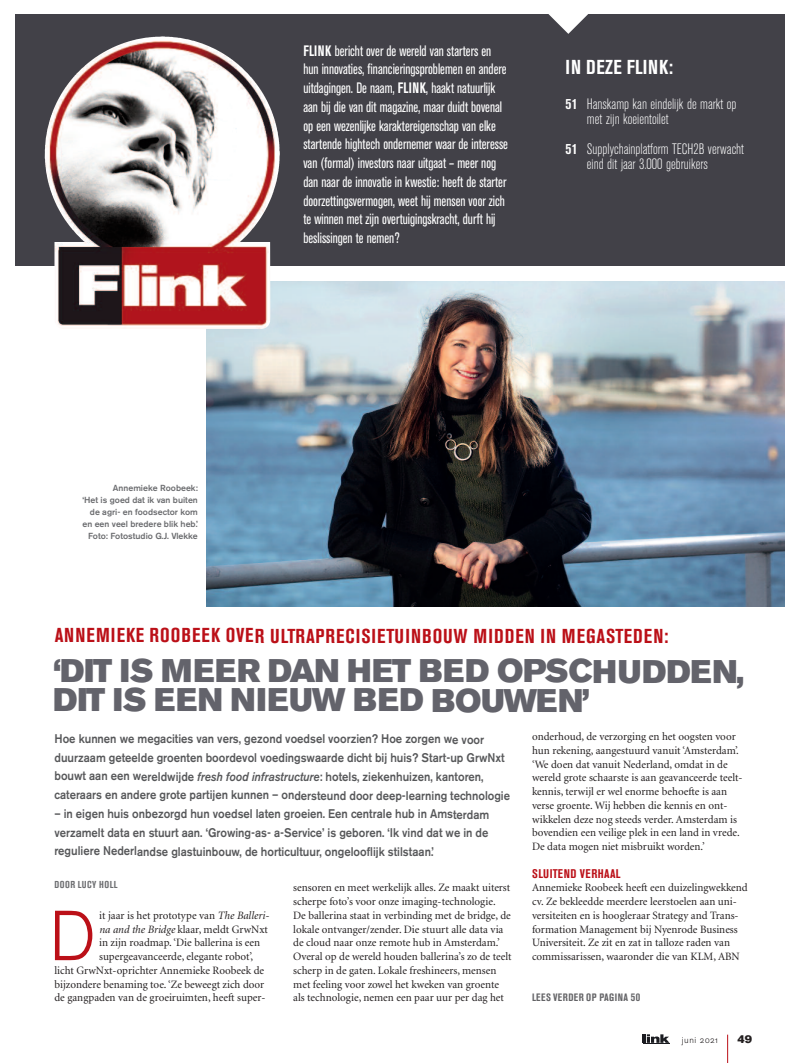
<style>
.page{position:relative;width:798px;height:1063px;background:#fff}
.page>*{position:absolute;margin:0;border:0;box-sizing:border-box;transform-origin:0 0}
.t1{font:300 70px "Akzidenz Grotesk BE";color:#bb1018;scale:.96 1}
.t2{font:32.5px/29.1px "Akzidenz Grotesk BE Super";letter-spacing:-.01em;color:#63636b}
.t3{font:700 condensed 20px "Akzidenz Grotesk BE";letter-spacing:.05em;color:#bb1018}
.t4{font:700 condensed 20px "Akzidenz Grotesk BE";letter-spacing:.03em;color:#fff}
.t5{font:condensed 15px/18.8px "Akzidenz Grotesk BE";color:#fff;scale:.9 1}
.t6{font:300 condensed 15px/15px "Akzidenz Grotesk BE";color:#fff}
.t7{font:500 12.5px/18.8px "Akzidenz Grotesk BE";color:#57585a;scale:.9 1}
.t8{font:700 condensed 12.5px "Akzidenz Grotesk BE";letter-spacing:.03em;color:#bb1018}
.t9{font:11.25px/13.8px "Minion";color:#231f20}
.t10{font:11.25px "Akzidenz Grotesk BE Super";color:#231f20}
.t11{font:700 condensed 10.62px "Akzidenz Grotesk BE";letter-spacing:.045em;color:#636366}
.t12{font:700 condensed 10px "Akzidenz Grotesk BE";letter-spacing:.05em;color:#6c6d70}
.t13{font:500 8.75px/11.9px "Akzidenz Grotesk BE";color:#6c6d70;text-align:right}
.t14{font:300 8.75px "Akzidenz Grotesk BE";color:#231f20}
.s1{font-weight:700}
.s2{font-style:italic}
.s3{font-size:11.25px}
.s4{font-family:"Akzidenz Grotesk BE Light Os F";font-weight:400}
</style>
<div class="page">
<img style="left:206px;top:281px;width:577px;height:325px">
<svg style="left:15px;top:14px;width:768px;height:252px;background:#555157"></svg>
<img style="left:45px;top:36px;width:171px;height:124px">
<svg style="left:727px;top:1035px;width:1px;height:28px"></svg>
<svg style="left:642px;top:1034px;width:27px;height:10px"></svg>
<svg style="left:548px;top:14px;width:40px;height:20px"></svg>
<p class="t13" style="left:82px;top:483px;width:117px">Annemieke Roobeek:<br>‘Het is goed dat ik van buiten de agri- en foodsector kom en een veel bredere blik heb.’<br>Foto: Fotostudio G.J. Vlekke</p>
<p class="t5" style="left:303px;top:42px;width:229px"><span class="s1">FLINK</span> bericht over de wereld van starters en hun innovaties, financieringsproblemen en andere uitdagingen. De naam, <span class="s1">FLINK</span>, haakt natuurlijk aan bij die van dit magazine, maar duidt bovenal op een wezenlijke karaktereigenschap van elke startende hightech ondernemer waar de interesse van (formal) investors naar uitgaat – meer nog dan naar de innovatie in kwestie: heeft de starter doorzettingsvermogen, weet hij mensen voor zich te winnen met zijn overtuigingskracht, durft hij beslissingen te nemen?</p>
<h3 class="t4" style="left:565px;top:60px;width:109px">IN DEZE FLINK:</h3>
<h3 class="t6" style="left:586px;top:97px;width:151px;text-indent:-21px"><span class="s1">51</span> Hanskamp kan eindelijk de markt op met zijn koeientoilet</h3>
<h3 class="t6" style="left:586px;top:142px;width:159px;text-indent:-21px"><span class="s1">51</span> Supplychainplatform TECH2B verwacht eind dit jaar 3.000 gebruikers</h3>
<h3 class="t3" style="left:55px;top:629px;width:615px">ANNEMIEKE ROOBEEK OVER ULTRAPRECISIETUINBOUW MIDDEN IN MEGASTEDEN:</h3>
<h2 class="t2" style="left:53px;top:659px;width:692px">‘DIT IS MEER DAN HET BED OPSCHUDDEN,<br>DIT IS EEN NIEUW BED BOUWEN’</h2>
<p class="t7" style="left:54px;top:730px;width:507px">Hoe kunnen we megacities van vers, gezond voedsel voorzien? Hoe zorgen we voor duurzaam geteelde groenten boordevol voedingswaarde dicht bij huis? Start-up GrwNxt bouwt aan een wereldwijde <span class="s2">fresh food infrastructure</span>: hotels, ziekenhuizen, kantoren, cateraars en andere grote partijen kunnen – ondersteund door deep-learning technologie</p>
<p class="t7" style="left:54px;top:805px;width:484px;text-align:justify">– in eigen huis onbezorgd hun voedsel laten groeien. Een centrale hub in Amsterdam verzamelt data en stuurt aan. ‘Growing-as- a-Service’ is geboren. ‘Ik vind dat we in de reguliere Nederlandse glastuinbouw, de horticultuur, ongelooflijk stilstaan.’</p>
<p class="t12" style="left:54px;top:881px;width:65px">DOOR LUCY HOLL</p>
<h1 class="t1" style="left:49px;top:906px;width:50px">D</h1>
<p class="t9" style="left:99px;top:909px;width:171px">it jaar is het prototype van <span class="s2">The Balleri-</span></p>
<p class="t9" style="left:99px;top:923px;width:170px"><span class="s2">na and the Bridge</span> klaar, meldt GrwNxt</p>
<p class="t9" style="left:99px;top:937px;width:162px">in zijn roadmap. ‘Die ballerina is een</p>
<p class="t9" style="left:99px;top:951px;width:155px">supergeavanceerde, elegante robot’,</p>
<p class="t9" style="left:54px;top:964px;width:211px">licht GrwNxt-oprichter Annemieke Roobeek de</p>
<p class="t9" style="left:54px;top:978px;width:211px">bijzondere benaming toe. ‘Ze beweegt zich door</p>
<p class="t9" style="left:54px;top:992px;width:212px">de gangpaden van de groeiruimten, heeft super-</p>
<p class="t9" style="left:293px;top:882px;width:220px">sensoren en meet werkelijk alles. Ze maakt uiterst scherpe foto’s voor onze imaging-technologie.<br>De ballerina staat in verbinding met de bridge, de lokale ontvanger/zender. Die stuurt alle data via de cloud naar onze remote hub in Amsterdam.’ Overal op de wereld houden ballerina’s zo de teelt scherp in de gaten. Lokale freshineers, mensen met feeling voor zowel het kweken van groente als technologie, nemen een paar uur per dag het</p>
<p class="t9" style="left:532px;top:731px;width:212px">onderhoud, de verzorging en het oogsten voor hun rekening, aangestuurd vanuit ‘Amsterdam’. ‘We doen dat vanuit Nederland, omdat in de wereld grote schaarste is aan geavanceerde teelt&shy;kennis, terwijl er wel enorme behoefte is aan verse groente. Wij hebben die kennis en ont&shy;wikkelen deze nog steeds verder. Amsterdam is bovendien een veilige plek in een land in vrede.<br>De data mogen niet misbruikt worden.’</p>
<p class="t8" style="left:532px;top:869px;width:90px">SLUITEND VERHAAL</p>
<p class="t9" style="left:532px;top:882px;width:217px">Annemieke Roobeek heeft een duizelingwekkend cv. Ze bekleedde meerdere leerstoelen aan uni&shy;versiteiten en is hoogleraar Strategy and Trans&shy;formation Management bij Nyenrode Business Universiteit. Ze zit en zat in talloze raden van commissarissen, waaronder die van KLM, ABN</p>
<p class="t11" style="left:532px;top:994px;width:110px">LEES VERDER OP PAGINA <span class="s3">50</span></p>
<p class="t14" style="left:681px;top:1036px;width:38px">juni <span class="s4">2021</span></p>
<p class="t10" style="left:737px;top:1034px;width:16px">49</p>
</div>
